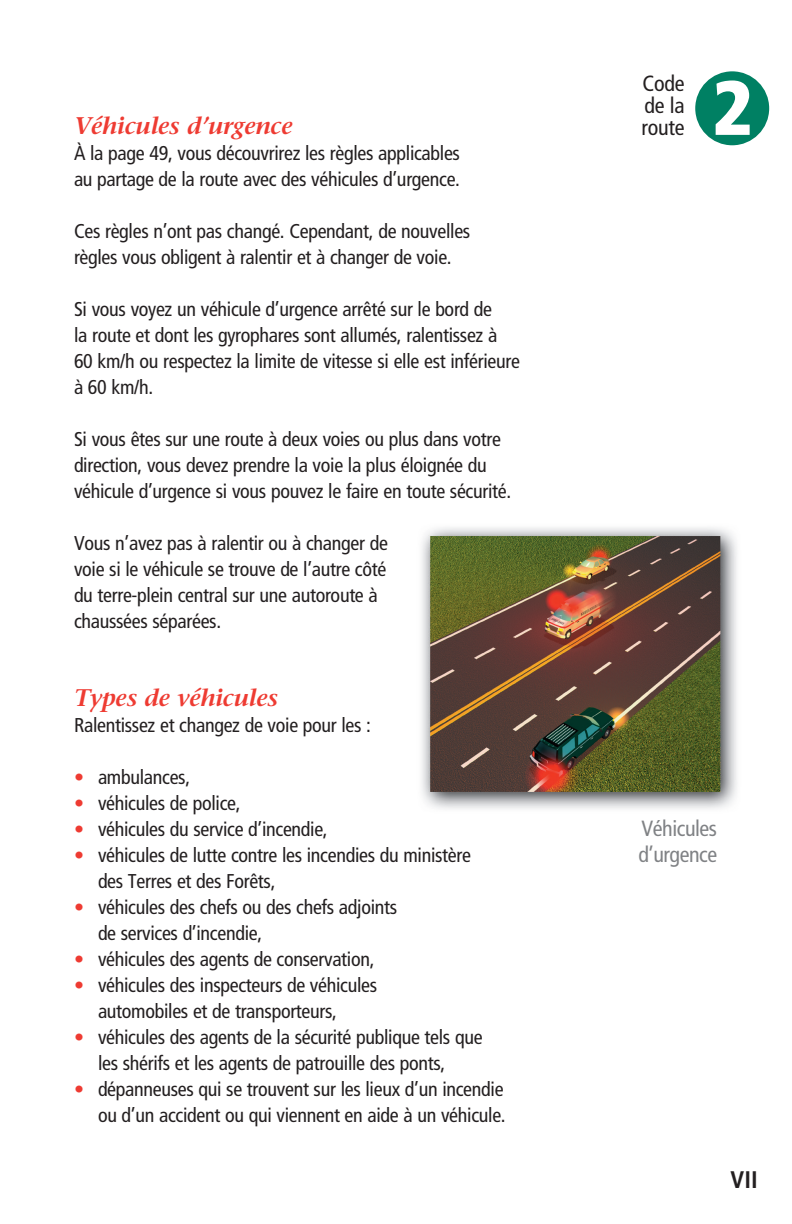
<style>
.page{position:relative;width:792px;height:1224px;background:#fff}
.page>*{position:absolute;margin:0;border:0;box-sizing:border-box;transform-origin:0 0}
.t1{font:900 condensed 76.6px "Frutiger";color:#fff}
.Subhead{font:italic 600 24px "Stone Serif";letter-spacing:-.015em;color:#ee3b32}
.t2{font:700 condensed 24px "Frutiger";color:#231f20}
.t3{font:condensed 22px/26px "Frutiger";letter-spacing:-.02em;color:#808285}
.t4{font:condensed 22px/22px "Frutiger";letter-spacing:-.01em;color:#231f20;text-align:justify}
.Body_Text{font:condensed 20px/26px "Frutiger";letter-spacing:-.015em;color:#231f20}
.text_bullet{font:condensed 20px/26px "Frutiger";letter-spacing:-.015em;color:#231f20}
.s1{color:#ee3b32}
</style>
<div class="page">
<div style="left:695px;top:71px;width:74px;height:74px;background:#008063;border-radius:50%"></div>
<img style="left:421px;top:527px;width:316px;height:282px">
<p class="Subhead" style="left:74px;top:111px;width:220px">Véhicules d’urgence</p>
<p class="Body_Text" style="left:74px;top:140px;width:388px">À la page 49, vous découvrirez les règles applicables au partage de la route avec des véhicules d’urgence.</p>
<p class="Body_Text" style="left:74px;top:218px;width:398px">Ces règles n’ont pas changé. Cependant, de nouvelles règles vous obligent à ralentir et à changer de voie.</p>
<p class="Body_Text" style="left:74px;top:296px;width:447px">Si vous voyez un véhicule d’urgence arrêté sur le bord de<br>la route et dont les gyrophares sont allumés, ralentissez à 60 km/h ou respectez la limite de vitesse si elle est inférieure à 60 km/h.</p>
<p class="Body_Text" style="left:74px;top:426px;width:439px">Si vous êtes sur une route à deux voies ou plus dans votre direction, vous devez prendre la voie la plus éloignée du véhicule d’urgence si vous pouvez le faire en toute sécurité.</p>
<p class="Body_Text" style="left:74px;top:530px;width:315px">Vous n’avez pas à ralentir ou à changer de voie si le véhicule se trouve de l’autre côté du terre-plein central sur une autoroute à chaussées séparées.</p>
<p class="Subhead" style="left:74px;top:683px;width:206px">Types de véhicules</p>
<p class="Body_Text" style="left:74px;top:712px;width:299px">Ralentissez et changez de voie pour les :</p>
<p class="text_bullet" style="left:74px;top:764px;width:118px"><span class="s1">•</span> ambulances,</p>
<p class="text_bullet" style="left:74px;top:790px;width:168px"><span class="s1">•</span> véhicules de police,</p>
<p class="text_bullet" style="left:74px;top:816px;width:255px"><span class="s1">•</span> véhicules du service d’incendie,</p>
<p class="text_bullet" style="left:98px;top:842px;width:375px;text-indent:-24px"><span class="s1">•</span> véhicules de lutte contre les incendies du ministère des Terres et des Forêts,</p>
<p class="text_bullet" style="left:98px;top:894px;width:301px;text-indent:-24px"><span class="s1">•</span> véhicules des chefs ou des chefs adjoints de services d’incendie,</p>
<p class="text_bullet" style="left:74px;top:946px;width:302px"><span class="s1">•</span> véhicules des agents de conservation,</p>
<p class="text_bullet" style="left:98px;top:972px;width:281px;text-indent:-24px"><span class="s1">•</span> véhicules des inspecteurs de véhicules automobiles et de transporteurs,</p>
<p class="text_bullet" style="left:98px;top:1024px;width:386px;text-indent:-24px"><span class="s1">•</span> véhicules des agents de la sécurité publique tels que les shérifs et les agents de patrouille des ponts,</p>
<p class="text_bullet" style="left:74px;top:1076px;width:433px;text-align:right"><span class="s1">•</span> dépanneuses qui se trouvent sur les lieux d’un incendie ou d’un accident ou qui viennent en aide à un véhicule.</p>
<p class="t4" style="left:642px;top:72px;width:45px">Code de la route</p>
<p class="t1" style="left:713px;top:61px;width:41px">2</p>
<p class="t3" style="left:638px;top:816px;width:80px">Véhicules d’urgence</p>
<p class="t2" style="left:731px;top:1166px;width:29px">VII</p>
</div>
